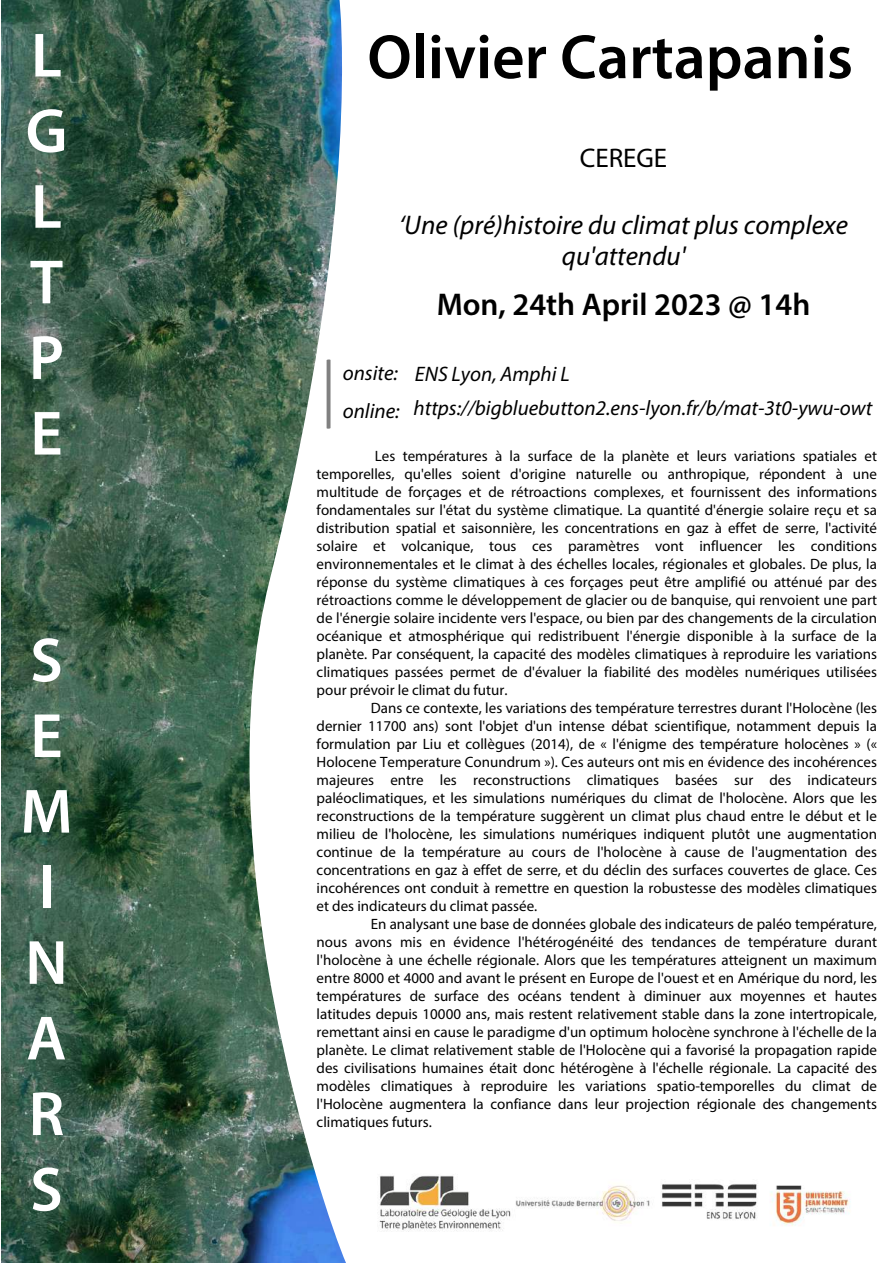
<style>
.page{position:relative;width:893px;height:1263px;background:#fff}
.page>*{position:absolute;margin:0;border:0;box-sizing:border-box;transform-origin:0 0}
.t1{font:600 63px "Myriad Pro";color:#000}
.t2{font:600 63px/75.6px "Myriad Pro";color:#fff;text-align:justify}
.t3{font:600 31.5px "Myriad Pro";color:#000}
.t4{font:italic 27px/31.2px "Myriad Pro";color:#000;text-align:center}
.t5{font:27px "Myriad Pro";color:#000}
.t6{font:italic 21px "Myriad Pro";color:#000}
.t7{font:15px/18px "Myriad Pro";color:#000;text-align:justify}
</style>
<div class="page">
<img style="left:2px;top:0;width:201px;height:1262px">
<img style="left:203px;top:0;width:143px;height:1263px">
<img style="left:379px;top:1175px;width:472px;height:57px">
<svg style="left:327px;top:359px;width:4px;height:70px"></svg>
<h1 class="t2" style="left:26px;top:16px;width:43px">L G L T P E</h1>
<h1 class="t2" style="left:20px;top:621px;width:54px;text-align:left">S<br>E<br>M<br>I<br>N<br>A<br>R<br>S</h1>
<h1 class="t1" style="left:367px;top:17px;width:487px">Olivier Cartapanis</h1>
<h3 class="t5" style="left:580px;top:142px;width:89px">CEREGE</h3>
<h3 class="t4" style="left:399px;top:209px;width:450px">‘Une (pré)histoire du climat plus complexe qu'attendu'</h3>
<h2 class="t3" style="left:437px;top:284px;width:375px">Mon, 24th April 2023 @ 14h</h2>
<h3 class="t6" style="left:343px;top:360px;width:228px">onsite: ENS Lyon, Amphi L</h3>
<h3 class="t6" style="left:343px;top:395px;width:531px">online: https://bigbluebutton2.ens-lyon.fr/b/mat-3t0-ywu-owt</h3>
<p class="t7" style="left:317px;top:447px;width:562px;text-indent:58px">Les températures à la surface de la planète et leurs variations spatiales et temporelles, qu'elles soient d'origine naturelle ou anthropique, répondent à une multitude de forçages et de rétroactions complexes, et fournissent des informations fondamentales sur l'état du système climatique. La quantité d'énergie solaire reçu et sa distribution spatial et saisonnière, les concentrations en gaz à effet de serre, l'activité solaire et volcanique, tous ces paramètres vont influencer les conditions environnementales et le climat à des échelles locales, régionales et globales. De plus, la réponse du système climatiques à ces forçages peut être amplifié ou atténué par des rétroactions comme le développement de glacier ou de banquise, qui renvoient une part de l'énergie solaire incidente vers l'espace, ou bien par des changements de la circulation océanique et atmosphérique qui redistribuent l'énergie disponible à la surface de la planète. Par conséquent, la capacité des modèles climatiques à reproduire les variations climatiques passées permet de d'évaluer la fiabilité des modèles numériques utilisées pour prévoir le climat du futur.</p>
<p class="t7" style="left:317px;top:699px;width:562px;text-indent:54px">Dans ce contexte, les variations des température terrestres durant l'Holocène (les dernier 11700 ans) sont l'objet d'un intense débat scientifique, notamment depuis la formulation par Liu et collègues (2014), de « l'énigme des température holocènes » (« Holocene Temperature Conundrum »). Ces auteurs ont mis en évidence des incohérences majeures entre les reconstructions climatiques basées sur des indicateurs paléoclimatiques, et les simulations numériques du climat de l'holocène. Alors que les reconstructions de la température suggèrent un climat plus chaud entre le début et le milieu de l'holocène, les simulations numériques indiquent plutôt une augmentation continue de la température au cours de l'holocène à cause de l'augmentation des concentrations en gaz à effet de serre, et du déclin des surfaces couvertes de glace. Ces incohérences ont conduit à remettre en question la robustesse des modèles climatiques et des indicateurs du climat passée.</p>
<p class="t7" style="left:317px;top:915px;width:562px;text-indent:54px">En analysant une base de données globale des indicateurs de paléo température, nous avons mis en évidence l'hétérogénéité des tendances de température durant l'holocène à une échelle régionale. Alors que les températures atteignent un maximum entre 8000 et 4000 and avant le présent en Europe de l'ouest et en Amérique du nord, les températures de surface des océans tendent à diminuer aux moyennes et hautes latitudes depuis 10000 ans, mais restent relativement stable dans la zone intertropicale, remettant ainsi en cause le paradigme d'un optimum holocène synchrone à l'échelle de la planète. Le climat relativement stable de l'Holocène qui a favorisé la propagation rapide des civilisations humaines était donc hétérogène à l'échelle régionale. La capacité des modèles climatiques à reproduire les variations spatio-temporelles du climat de l'Holocène augmentera la confiance dans leur projection régionale des changements climatiques futurs.</p>
</div>
